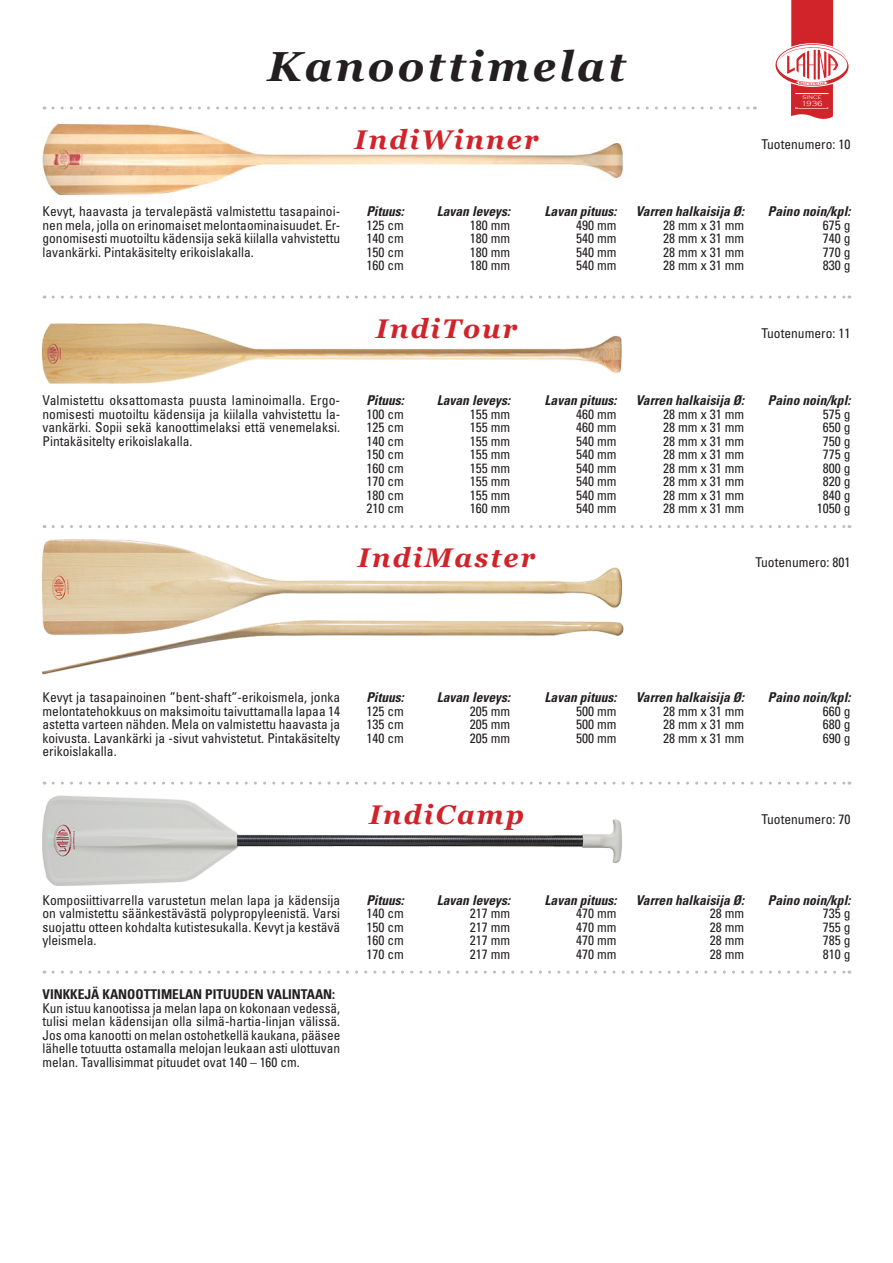
<style>
.page{position:relative;width:893px;height:1263px;background:#fff}
.page>*{position:absolute;margin:0;border:0;box-sizing:border-box;transform-origin:0 0}
.t1{font:italic 700 42px "Georgia";letter-spacing:.075em;color:#231f20}
.t2{font:italic 700 27px "Georgia";letter-spacing:.075em;color:#d1232a}
.t3{font:condensed 13.5px/13.5px "Univers";color:#231f20;text-align:justify}
.t4{font:italic 700 condensed 13.5px "Univers";color:#231f20}
.t5{font:700 condensed 13.5px "Univers";color:#231f20}
.t6{font:300 7.65px "Copperplate Gothic";color:#fff}
.t7{font:300 5.25px "Copperplate Gothic";letter-spacing:.05em;color:#fff}
</style>
<div class="page">
<img style="left:43px;top:106px;width:714px;height:91px">
<img style="left:43px;top:323px;width:579px;height:61px">
<img style="left:43px;top:539px;width:581px;height:136px">
<img style="left:43px;top:795px;width:579px;height:91px">
<svg style="left:53px;top:971px;width:797px;height:3px"></svg>
<svg style="left:53px;top:782px;width:797px;height:3px"></svg>
<svg style="left:775px;top:0;width:74px;height:119px"></svg>
<svg style="left:53px;top:525px;width:797px;height:3px"></svg>
<svg style="left:53px;top:296px;width:797px;height:3px"></svg>
<svg style="left:53px;top:107px;width:702px;height:3px"></svg>
<h1 class="t1" style="left:267px;top:43px;width:360px">Kanoottimelat</h1>
<h2 class="t2" style="left:355px;top:124px;width:185px">IndiWinner</h2>
<p class="t7" style="left:802px;top:94px;width:21px">SINCE</p>
<p class="t6" style="left:801px;top:99px;width:23px">1936</p>
<p class="t3" style="left:761px;top:137px;width:90px">Tuotenumero: 10</p>
<p class="t3" style="left:43px;top:204px;width:299px">Kevyt, haavasta ja tervalepästä valmistettu tasapainoi&shy;nen mela, jolla on erinomaiset melontaominaisuudet. Er&shy;gonomisesti muotoiltu kädensija sekä kiilalla vahvistettu lavankärki. Pintakäsitelty erikoislakalla.</p>
<p class="t4" style="left:366px;top:203px;width:39px">Pituus:</p>
<p class="t4" style="left:437px;top:203px;width:75px">Lavan leveys:</p>
<p class="t4" style="left:545px;top:203px;width:73px">Lavan pituus:</p>
<p class="t4" style="left:636px;top:203px;width:110px">Varren halkaisija Ø:</p>
<p class="t4" style="left:768px;top:203px;width:84px">Paino noin/kpl:</p>
<p class="t3" style="left:366px;top:218px;width:39px">125 cm</p>
<p class="t3" style="left:470px;top:218px;width:42px">180 mm</p>
<p class="t3" style="left:576px;top:218px;width:42px">490 mm</p>
<p class="t3" style="left:663px;top:218px;width:82px">28 mm x 31 mm</p>
<p class="t3" style="left:823px;top:218px;width:29px">675 g</p>
<p class="t3" style="left:366px;top:231px;width:39px">140 cm</p>
<p class="t3" style="left:470px;top:231px;width:42px">180 mm</p>
<p class="t3" style="left:576px;top:231px;width:42px">540 mm</p>
<p class="t3" style="left:663px;top:231px;width:82px">28 mm x 31 mm</p>
<p class="t3" style="left:823px;top:231px;width:29px">740 g</p>
<p class="t3" style="left:366px;top:245px;width:39px">150 cm</p>
<p class="t3" style="left:470px;top:245px;width:42px">180 mm</p>
<p class="t3" style="left:576px;top:245px;width:42px">540 mm</p>
<p class="t3" style="left:663px;top:245px;width:82px">28 mm x 31 mm</p>
<p class="t3" style="left:823px;top:245px;width:29px">770 g</p>
<p class="t3" style="left:366px;top:258px;width:39px">160 cm</p>
<p class="t3" style="left:470px;top:258px;width:42px">180 mm</p>
<p class="t3" style="left:576px;top:258px;width:42px">540 mm</p>
<p class="t3" style="left:663px;top:258px;width:82px">28 mm x 31 mm</p>
<p class="t3" style="left:823px;top:258px;width:29px">830 g</p>
<h2 class="t2" style="left:376px;top:313px;width:143px">IndiTour</h2>
<p class="t3" style="left:761px;top:326px;width:90px">Tuotenumero: 11</p>
<p class="t3" style="left:43px;top:393px;width:299px">Valmistettu oksattomasta puusta laminoimalla. Ergo&shy;nomisesti muotoiltu kädensija ja kiilalla vahvistettu la&shy;vankärki. Sopii sekä kanoottimelaksi että venemelaksi.<br>Pintakäsitelty erikoislakalla.</p>
<p class="t4" style="left:366px;top:392px;width:39px">Pituus:</p>
<p class="t4" style="left:437px;top:392px;width:75px">Lavan leveys:</p>
<p class="t4" style="left:545px;top:392px;width:73px">Lavan pituus:</p>
<p class="t4" style="left:636px;top:392px;width:110px">Varren halkaisija Ø:</p>
<p class="t4" style="left:768px;top:392px;width:84px">Paino noin/kpl:</p>
<p class="t3" style="left:366px;top:407px;width:39px">100 cm</p>
<p class="t3" style="left:470px;top:407px;width:42px">155 mm</p>
<p class="t3" style="left:576px;top:407px;width:42px">460 mm</p>
<p class="t3" style="left:663px;top:407px;width:82px">28 mm x 31 mm</p>
<p class="t3" style="left:823px;top:407px;width:29px">575 g</p>
<p class="t3" style="left:366px;top:420px;width:39px">125 cm</p>
<p class="t3" style="left:470px;top:420px;width:42px">155 mm</p>
<p class="t3" style="left:576px;top:420px;width:42px">460 mm</p>
<p class="t3" style="left:663px;top:420px;width:82px">28 mm x 31 mm</p>
<p class="t3" style="left:823px;top:420px;width:29px">650 g</p>
<p class="t3" style="left:366px;top:434px;width:39px">140 cm</p>
<p class="t3" style="left:470px;top:434px;width:42px">155 mm</p>
<p class="t3" style="left:576px;top:434px;width:42px">540 mm</p>
<p class="t3" style="left:663px;top:434px;width:82px">28 mm x 31 mm</p>
<p class="t3" style="left:823px;top:434px;width:29px">750 g</p>
<p class="t3" style="left:366px;top:447px;width:39px">150 cm</p>
<p class="t3" style="left:470px;top:447px;width:42px">155 mm</p>
<p class="t3" style="left:576px;top:447px;width:42px">540 mm</p>
<p class="t3" style="left:663px;top:447px;width:82px">28 mm x 31 mm</p>
<p class="t3" style="left:823px;top:447px;width:29px">775 g</p>
<p class="t3" style="left:366px;top:461px;width:39px">160 cm</p>
<p class="t3" style="left:470px;top:461px;width:42px">155 mm</p>
<p class="t3" style="left:576px;top:461px;width:42px">540 mm</p>
<p class="t3" style="left:663px;top:461px;width:82px">28 mm x 31 mm</p>
<p class="t3" style="left:823px;top:461px;width:29px">800 g</p>
<p class="t3" style="left:366px;top:474px;width:39px">170 cm</p>
<p class="t3" style="left:470px;top:474px;width:42px">155 mm</p>
<p class="t3" style="left:576px;top:474px;width:42px">540 mm</p>
<p class="t3" style="left:663px;top:474px;width:82px">28 mm x 31 mm</p>
<p class="t3" style="left:823px;top:474px;width:29px">820 g</p>
<p class="t3" style="left:366px;top:488px;width:39px">180 cm</p>
<p class="t3" style="left:470px;top:488px;width:42px">155 mm</p>
<p class="t3" style="left:576px;top:488px;width:42px">540 mm</p>
<p class="t3" style="left:663px;top:488px;width:82px">28 mm x 31 mm</p>
<p class="t3" style="left:823px;top:488px;width:29px">840 g</p>
<p class="t3" style="left:366px;top:501px;width:39px">210 cm</p>
<p class="t3" style="left:470px;top:501px;width:42px">160 mm</p>
<p class="t3" style="left:576px;top:501px;width:42px">540 mm</p>
<p class="t3" style="left:663px;top:501px;width:82px">28 mm x 31 mm</p>
<p class="t3" style="left:817px;top:501px;width:35px">1050 g</p>
<h2 class="t2" style="left:358px;top:542px;width:179px">IndiMaster</h2>
<p class="t3" style="left:755px;top:555px;width:96px">Tuotenumero: 801</p>
<p class="t3" style="left:43px;top:690px;width:299px">Kevyt ja tasapainoinen ”bent-shaft”-erikoismela, jonka melontatehokkuus on maksimoitu taivuttamalla lapaa 14 astetta varteen nähden. Mela on valmistettu haavasta ja koivusta. Lavankärki ja -sivut vahvistetut. Pintakäsitelty erikoislakalla.</p>
<p class="t3" style="left:43px;top:893px;width:299px">Komposiittivarrella varustetun melan lapa ja kädensija on valmistettu säänkestävästä polypropyleenistä. Varsi suojattu otteen kohdalta kutistesukalla. Kevyt ja kestävä yleismela.</p>
<p class="t5" style="left:43px;top:986px;width:294px">VINKKEJÄ KANOOTTIMELAN PITUUDEN VALINTAAN:</p>
<p class="t3" style="left:43px;top:1001px;width:299px">Kun istuu kanootissa ja melan lapa on kokonaan vedessä, tulisi melan kädensijan olla silmä-hartia-linjan välissä.<br>Jos oma kanootti on melan ostohetkellä kaukana, pääsee lähelle totuutta ostamalla melojan leukaan asti ulottuvan melan. Tavallisimmat pituudet ovat 140 – 160 cm.</p>
<p class="t4" style="left:366px;top:689px;width:39px">Pituus:</p>
<p class="t4" style="left:437px;top:689px;width:75px">Lavan leveys:</p>
<p class="t4" style="left:545px;top:689px;width:73px">Lavan pituus:</p>
<p class="t4" style="left:636px;top:689px;width:110px">Varren halkaisija Ø:</p>
<p class="t4" style="left:768px;top:689px;width:84px">Paino noin/kpl:</p>
<p class="t3" style="left:366px;top:704px;width:39px">125 cm</p>
<p class="t3" style="left:470px;top:704px;width:42px">205 mm</p>
<p class="t3" style="left:576px;top:704px;width:42px">500 mm</p>
<p class="t3" style="left:663px;top:704px;width:82px">28 mm x 31 mm</p>
<p class="t3" style="left:823px;top:704px;width:29px">660 g</p>
<p class="t3" style="left:366px;top:717px;width:39px">135 cm</p>
<p class="t3" style="left:470px;top:717px;width:42px">205 mm</p>
<p class="t3" style="left:576px;top:717px;width:42px">500 mm</p>
<p class="t3" style="left:663px;top:717px;width:82px">28 mm x 31 mm</p>
<p class="t3" style="left:823px;top:717px;width:29px">680 g</p>
<p class="t3" style="left:366px;top:731px;width:39px">140 cm</p>
<p class="t3" style="left:470px;top:731px;width:42px">205 mm</p>
<p class="t3" style="left:576px;top:731px;width:42px">500 mm</p>
<p class="t3" style="left:663px;top:731px;width:82px">28 mm x 31 mm</p>
<p class="t3" style="left:823px;top:731px;width:29px">690 g</p>
<h2 class="t2" style="left:369px;top:799px;width:156px">IndiCamp</h2>
<p class="t3" style="left:761px;top:812px;width:90px">Tuotenumero: 70</p>
<p class="t4" style="left:366px;top:891px;width:39px">Pituus:</p>
<p class="t4" style="left:437px;top:891px;width:75px">Lavan leveys:</p>
<p class="t4" style="left:545px;top:891px;width:73px">Lavan pituus:</p>
<p class="t4" style="left:636px;top:891px;width:110px">Varren halkaisija Ø:</p>
<p class="t4" style="left:768px;top:891px;width:84px">Paino noin/kpl:</p>
<p class="t3" style="left:366px;top:906px;width:39px">140 cm</p>
<p class="t3" style="left:470px;top:906px;width:42px">217 mm</p>
<p class="t3" style="left:576px;top:906px;width:42px">470 mm</p>
<p class="t3" style="left:710px;top:906px;width:36px">28 mm</p>
<p class="t3" style="left:823px;top:906px;width:29px">735 g</p>
<p class="t3" style="left:366px;top:920px;width:39px">150 cm</p>
<p class="t3" style="left:470px;top:920px;width:42px">217 mm</p>
<p class="t3" style="left:576px;top:920px;width:42px">470 mm</p>
<p class="t3" style="left:710px;top:920px;width:36px">28 mm</p>
<p class="t3" style="left:823px;top:920px;width:29px">755 g</p>
<p class="t3" style="left:366px;top:933px;width:39px">160 cm</p>
<p class="t3" style="left:470px;top:933px;width:42px">217 mm</p>
<p class="t3" style="left:576px;top:933px;width:42px">470 mm</p>
<p class="t3" style="left:710px;top:933px;width:36px">28 mm</p>
<p class="t3" style="left:823px;top:933px;width:29px">785 g</p>
<p class="t3" style="left:366px;top:947px;width:39px">170 cm</p>
<p class="t3" style="left:470px;top:947px;width:42px">217 mm</p>
<p class="t3" style="left:576px;top:947px;width:42px">470 mm</p>
<p class="t3" style="left:710px;top:947px;width:36px">28 mm</p>
<p class="t3" style="left:823px;top:947px;width:29px">810 g</p>
</div>
